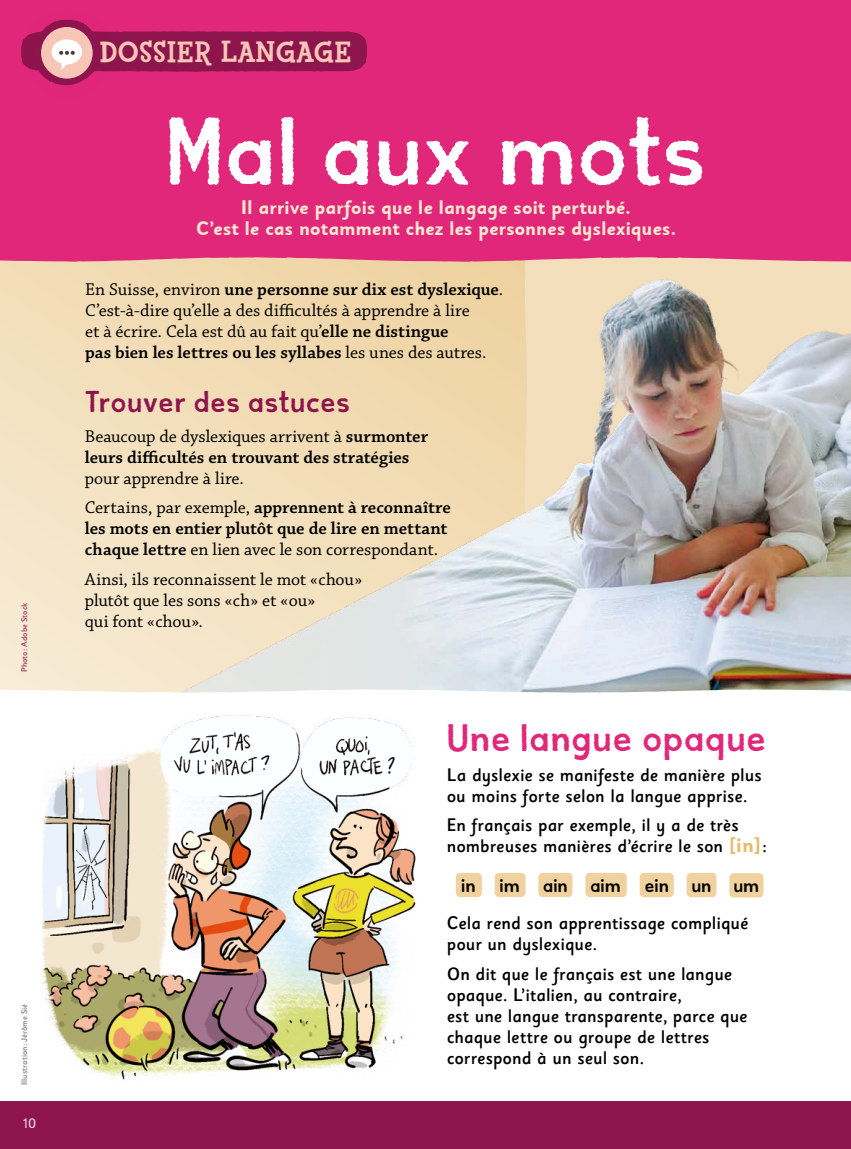
<style>
.page{position:relative;width:851px;height:1149px;background:#fff}
.page>*{position:absolute;margin:0;border:0;box-sizing:border-box;transform-origin:0 0}
.Titre_page{font:105px "Helenitabook Rough";letter-spacing:.02em;color:#fff}
.Txt_courant{font:42px "Helenitabook Rough";letter-spacing:.03em;color:#e1277a}
.t1{font:33px "Helenitabook Rough";letter-spacing:.015em;color:#8d144d}
.Titre_rubrique{font:800 30px "Fink";letter-spacing:.03em;color:#f7c6b6}
.t2{font:21px "Helenitabook Rough";letter-spacing:.015em;color:#000}
.Chapo{font:700 19.5px/21px "Sassoon Sans";letter-spacing:-.01em;color:#f8e8cf;text-align:center}
.t3{font:18px/21px "Chaparral Pro";letter-spacing:-.005em;color:#000}
.t4{font:500 18px/21px "Sassoon Sans";color:#000}
.t5{font:600 18px/21px "Chaparral Pro";letter-spacing:-.005em;color:#000}
.t6{font:500 13.5px "Sassoon Sans";color:#fff}
.t7{font:500 8.25px "Sassoon Sans";letter-spacing:.005em;color:#646466}
.t8{font:500 8.25px "Sassoon Sans";letter-spacing:.005em;color:#8d144d}
.s1{font-weight:600}
.s2{font-weight:400}
.s3{font-weight:700;font-size:21px;color:#e6bc6e}
</style>
<div class="page">
<svg style="left:0;top:261px;width:106px;height:428px;background:#f4e3c4"></svg>
<img style="left:106px;top:261px;width:744px;height:428px">
<svg style="left:0;top:689px;width:850px;height:295px"></svg>
<div style="left:0;top:1100px;width:850px;height:48px;background:#8d144d"></div>
<div style="left:0;top:0;width:850px;height:261px;background:#e1277a"></div>
<div style="left:12px;top:593px;width:24px;height:87px;background:#f7ead3"></div>
<img style="left:43px;top:696px;width:393px;height:384px">
<div style="left:0;top:0;width:147px;height:132px;background:#e1277a"></div>
<svg style="left:21px;top:20px;width:346px;height:65px;background:#b42c68"></svg>
<div style="left:494px;top:872px;width:31px;height:24px;background:#f0d29f;border-radius:4px"></div>
<div style="left:456px;top:872px;width:26px;height:24px;background:#f0d29f;border-radius:4px"></div>
<div style="left:729px;top:872px;width:34px;height:25px;background:#f0d29f;border-radius:4px"></div>
<div style="left:686px;top:872px;width:30px;height:24px;background:#f0d29f;border-radius:4px"></div>
<div style="left:639px;top:872px;width:34px;height:24px;background:#f0d29f;border-radius:4px"></div>
<div style="left:538px;top:872px;width:34px;height:24px;background:#f0d29f;border-radius:4px"></div>
<div style="left:585px;top:872px;width:41px;height:24px;background:#f0d29f;border-radius:4px"></div>
<p class="t8" style="left:19px;top:672px;width:72px;rotate:-90deg">Photo: Adobe Stock</p>
<p class="t7" style="left:19px;top:1084px;width:83px;rotate:-90deg">Illustration: Jérôme Sié</p>
<p class="t6" style="left:21px;top:1114px;width:16px">10</p>
<p class="Titre_rubrique" style="left:100px;top:34px;width:252px">DOSSIER LANGAGE</p>
<p class="Titre_page" style="left:166px;top:97px;width:541px">Mal aux mots</p>
<p class="Chapo" style="left:196px;top:197px;width:481px">Il arrive parfois que le langage soit perturbé.<br>C’est le cas notamment chez les personnes dyslexiques.</p>
<p class="t3" style="left:85px;top:279px;width:419px">En Suisse, environ <span class="s1">une personne sur dix est dyslexique</span>.<br>C’est-à-dire qu’elle a des difficultés à apprendre à lire<br>et à écrire. Cela est dû au fait qu’<span class="s1">elle ne distingue<br>pas bien les lettres ou les syllabes</span> les unes des autres.</p>
<p class="t1" style="left:85px;top:384px;width:267px">Trouver des astuces</p>
<p class="t3" style="left:85px;top:426px;width:344px">Beaucoup de dyslexiques arrivent à <span class="s1">surmonter leurs difficultés en trouvant des stratégies </span>pour apprendre à lire.</p>
<p class="t5" style="left:85px;top:497px;width:367px"><span class="s2">Certains, par exemple,</span> apprennent à reconnaître les mots en entier plutôt que de lire en mettant chaque lettre <span class="s2">en lien avec le son correspondant.</span></p>
<p class="t3" style="left:85px;top:569px;width:279px">Ainsi, ils reconnaissent le mot «chou» plutôt que les sons «ch» et «ou»<br>qui font «chou».</p>
<p class="Txt_courant" style="left:446px;top:716px;width:321px">Une langue opaque</p>
<p class="t4" style="left:446px;top:764px;width:316px">La dyslexie se manifeste de manière plus ou moins forte selon la langue apprise.</p>
<p class="t4" style="left:446px;top:814px;width:321px">En français par exemple, il y a de très nombreuses manières d’écrire le son <span class="s3">[in]</span>:</p>
<p class="t2" style="left:461px;top:874px;width:16px">in</p>
<p class="t2" style="left:499px;top:874px;width:21px">im</p>
<p class="t2" style="left:543px;top:874px;width:26px">ain</p>
<p class="t2" style="left:590px;top:874px;width:32px">aim</p>
<p class="t2" style="left:644px;top:874px;width:25px">ein</p>
<p class="t2" style="left:691px;top:874px;width:21px">un</p>
<p class="t2" style="left:733px;top:874px;width:27px">um</p>
<p class="t4" style="left:446px;top:912px;width:303px">Cela rend son apprentissage compliqué pour un dyslexique.</p>
<p class="t4" style="left:446px;top:963px;width:302px">On dit que le français est une langue opaque. L’italien, au contraire,<br>est une langue transparente, parce que chaque lettre ou groupe de lettres correspond à un seul son.</p>
</div>
